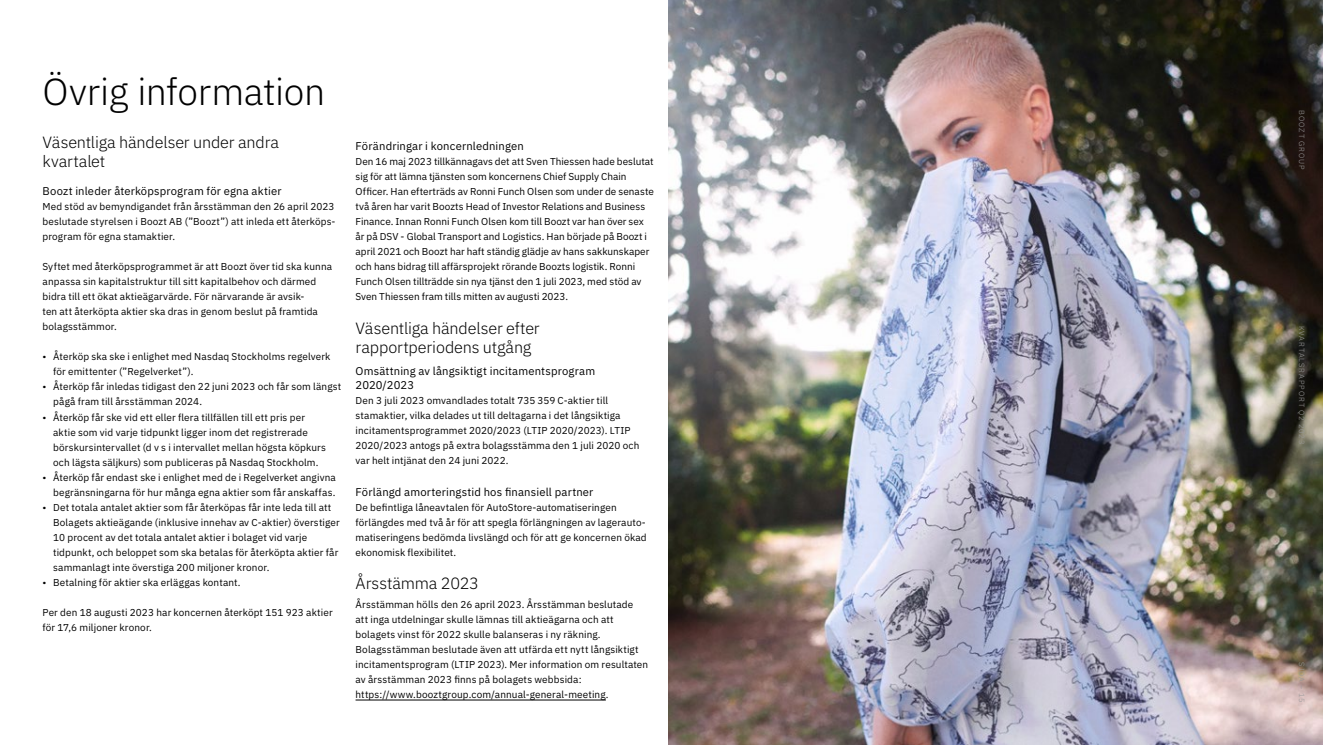
<style>
.page{position:relative;width:1323px;height:745px;background:#fff}
.page>*{position:absolute;margin:0;border:0;box-sizing:border-box;transform-origin:0 0}
.t1{font:300 37.5px "IBM Plex Sans";letter-spacing:-.01em;color:#000}
.t2{font:300 16.25px/18.8px "IBM Plex Sans";letter-spacing:-.01em;color:#000}
.t3{font:11.25px/13.5px "IBM Plex Sans";letter-spacing:.015em;color:#000}
.t4{font:10px/15px "IBM Plex Sans";letter-spacing:.01em;color:#000}
.t5{font:300 7.5px "IBM Plex Sans";letter-spacing:.125em;color:#999}
</style>
<div class="page">
<hr style="left:355px;top:699px;width:251px;height:1px;background:#000">
<img style="left:668px;top:0;width:655px;height:744px">
<h1 class="t1" style="left:43px;top:63px;width:284px">Övrig information</h1>
<h2 class="t2" style="left:43px;top:131px;width:238px">Väsentliga händelser under andra kvartalet</h2>
<p class="t3" style="left:43px;top:183px;width:241px">Boozt inleder återköpsprogram för egna aktier</p>
<p class="t4" style="left:43px;top:198px;width:294px;text-align:justify">Med stöd av bemyndigandet från årsstämman den 26 april 2023 beslutade styrelsen i Boozt AB (”Boozt”) att inleda ett återköps&shy;program för egna stamaktier.</p>
<p class="t4" style="left:43px;top:258px;width:291px">Syftet med återköpsprogrammet är att Boozt över tid ska kunna anpassa sin kapitalstruktur till sitt kapitalbehov och därmed bidra till ett ökat aktieägarvärde. För närvarande är avsik-<br>ten att återköpta aktier ska dras in genom beslut på framtida bolagsstämmor.</p>
<p class="t4" style="left:53px;top:348px;width:279px;text-indent:-11px">• Återköp ska ske i enlighet med Nasdaq Stockholms regelverk för emittenter (”Regelverket”).</p>
<p class="t4" style="left:53px;top:378px;width:290px;text-indent:-11px">• Återköp får inledas tidigast den 22 juni 2023 och får som längst pågå fram till årsstämman 2024.</p>
<p class="t4" style="left:53px;top:408px;width:274px;text-indent:-11px">• Återköp får ske vid ett eller flera tillfällen till ett pris per aktie som vid varje tidpunkt ligger inom det registrerade börskursintervallet (d v s i intervallet mellan högsta köpkurs och lägsta säljkurs) som publiceras på Nasdaq Stockholm.</p>
<p class="t4" style="left:43px;top:468px;width:295px;text-align:right">• Återköp får endast ske i enlighet med de i Regelverket angivna begränsningarna för hur många egna aktier som får anskaffas.</p>
<p class="t4" style="left:53px;top:498px;width:288px;text-indent:-11px">• Det totala antalet aktier som får återköpas får inte leda till att Bolagets aktieägande (inklusive innehav av C-aktier) överstiger 10 procent av det totala antalet aktier i bolaget vid varje tidpunkt, och beloppet som ska betalas för återköpta aktier får sammanlagt inte överstiga 200 miljoner kronor.</p>
<p class="t4" style="left:43px;top:573px;width:199px">• Betalning för aktier ska erläggas kontant.</p>
<p class="t4" style="left:43px;top:603px;width:292px">Per den 18 augusti 2023 har koncernen återköpt 151 923 aktier för 17,6 miljoner kronor.</p>
<p class="t3" style="left:355px;top:138px;width:170px">Förändringar i koncernledningen</p>
<p class="t4" style="left:355px;top:153px;width:300px">Den 16 maj 2023 tillkännagavs det att Sven Thiessen hade beslutat sig för att lämna tjänsten som koncernens Chief Supply Chain Officer. Han efterträds av Ronni Funch Olsen som under de senaste två åren har varit Boozts Head of Investor Relations and Business Finance. Innan Ronni Funch Olsen kom till Boozt var han över sex år på DSV - Global Transport and Logistics. Han började på Boozt i april 2021 och Boozt har haft ständig glädje av hans sakkunskaper och hans bidrag till affärsprojekt rörande Boozts logistik. Ronni Funch Olsen tillträdde sin nya tjänst den 1 juli 2023, med stöd av Sven Thiessen fram tills mitten av augusti 2023.</p>
<h2 class="t2" style="left:355px;top:317px;width:186px">Väsentliga händelser efter rapportperiodens utgång</h2>
<p class="t3" style="left:355px;top:363px;width:241px">Omsättning av långsiktigt incitamentsprogram<br>2020/2023</p>
<p class="t4" style="left:355px;top:392px;width:285px">Den 3 juli 2023 omvandlades totalt 735 359 C-aktier till stamaktier, vilka delades ut till deltagarna i det långsiktiga incitamentsprogrammet 2020/2023 (LTIP 2020/2023). LTIP 2020/2023 antogs på extra bolagsstämma den 1 juli 2020 och var helt intjänat den 24 juni 2022.</p>
<p class="t3" style="left:355px;top:483px;width:239px">Förlängd amorteringstid hos finansiell partner</p>
<p class="t4" style="left:355px;top:498px;width:293px">De befintliga låneavtalen för AutoStore-automatiseringen förlängdes med två år för att spegla förlängningen av lagerauto&shy;matiseringens bedömda livslängd och för att ge koncernen ökad ekonomisk flexibilitet.</p>
<h2 class="t2" style="left:355px;top:572px;width:125px">Årsstämma 2023</h2>
<p class="t4" style="left:355px;top:595px;width:294px">Årsstämman hölls den 26 april 2023. Årsstämman beslutade att inga utdelningar skulle lämnas till aktieägarna och att bolagets vinst för 2022 skulle balanseras i ny räkning.<br>Bolagsstämman beslutade även att utfärda ett nytt långsiktigt incitamentsprogram (LTIP 2023). Mer information om resultaten av årsstämman 2023 finns på bolagets webbsida: https://www.booztgroup.com/annual-general-meeting.</p>
<p class="t5" style="left:1307px;top:110px;width:61px;rotate:90deg">BOOZT GROUP</p>
<p class="t5" style="left:1307px;top:325px;width:120px;rotate:90deg">KVARTALSRAPPORT Q2 2023</p>
<p class="t5" style="left:1307px;top:662px;width:41px;rotate:90deg">SIDA – 15</p>
</div>
